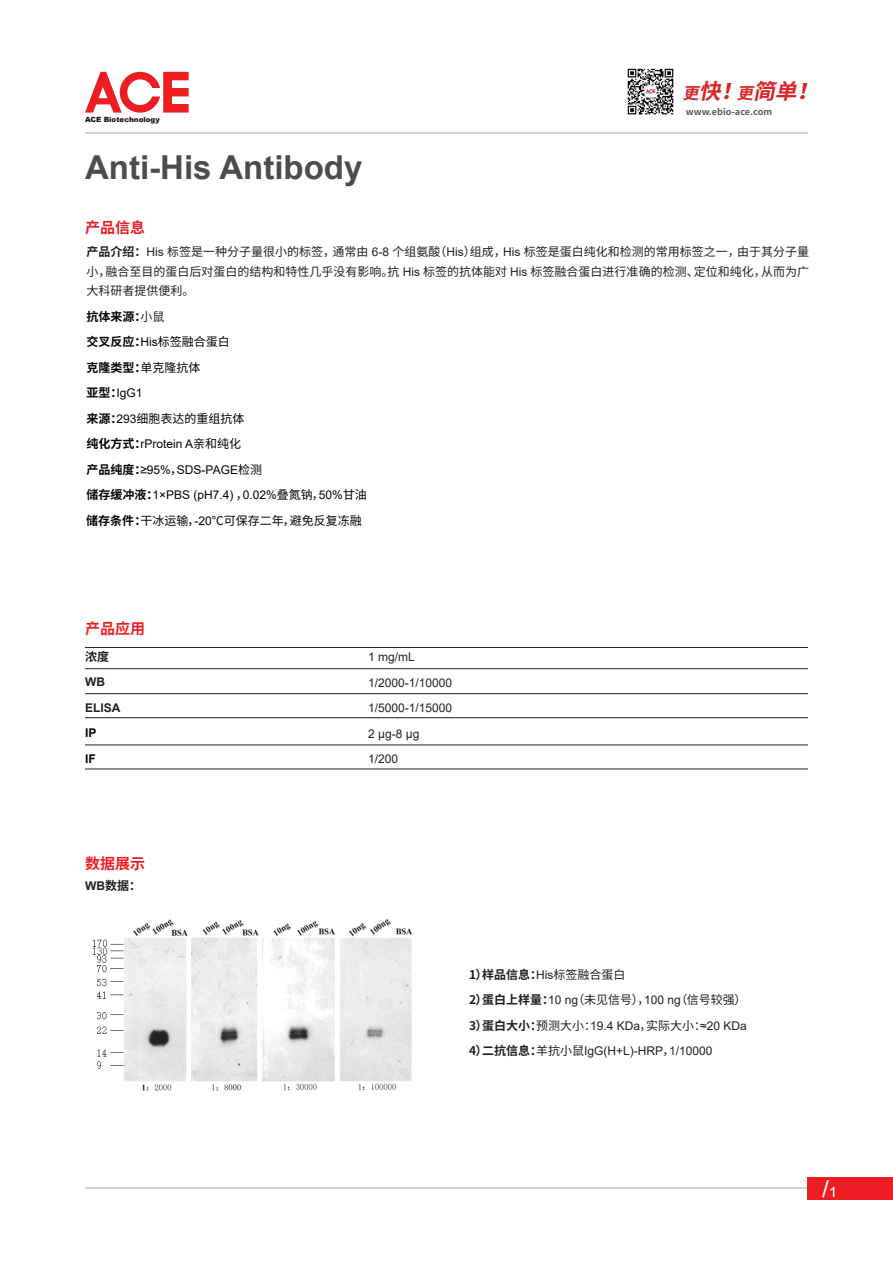
<style>
.page{position:relative;width:893px;height:1263px;background:#fff}
.page>*{position:absolute;margin:0;border:0;box-sizing:border-box;transform-origin:0 0}
.t1{font:700 33px "Arial";color:#4b4c4d}
.t2{font:23.25px "Arial";color:#fff;scale:1.08 1}
.t3{font:italic 700 21.45px "Source Han Sans CN";color:#d92628}
.t4{font:700 15px "Source Han Sans CN";color:#ee1d23}
.t5{font:12px/19.5px "Source Han Sans CN";color:#231f20;text-align:justify}
.t6{font:12px/25.5px "Arial";color:#231f20}
.t7{font:12px/25.5px "Arial";color:#040503}
.t8{font:12px "Source Han Sans CN";color:#040503}
.t9{font:700 12px/25.5px "Source Han Sans CN";color:#040503}
.t10{font:700 12px "Source Han Sans CN";color:#231f20}
.t11{font:700 12px/25.5px "Arial";color:#231f20}
.t12{font:700 12px/25.5px "Arial";color:#040503}
.t13{font:700 8.85px "Source Han Sans CN";color:#57585a;scale:1.04 1}
.t14{font:900 7.2px "Arial";color:#211814}
.s1{font-size:16.05px}
.s2{font-weight:700}
.s3{font-family:"Arial"}
.s4{font-weight:400;color:#231f20}
.s5{font-family:"Arial";font-weight:400}
.s6{font-weight:400}
.s7{font-family:"Source Han Sans CN";font-weight:700}
.s8{font-family:"Source Han Sans CN"}
.s9{font-size:14.25px}
</style>
<div class="page">
<svg style="left:85px;top:72px;width:104px;height:41px"></svg>
<hr style="left:85px;top:647px;width:723px;height:1px;background:#231f20">
<hr style="left:85px;top:668px;width:723px;height:1px;background:#231f20">
<hr style="left:85px;top:693px;width:723px;height:1px;background:#231f20">
<hr style="left:85px;top:717px;width:723px;height:1px;background:#231f20">
<hr style="left:85px;top:744px;width:723px;height:1px;background:#231f20">
<hr style="left:85px;top:768px;width:723px;height:1px;background:#231f20">
<hr style="left:85px;top:133px;width:723px;height:1px;background:#d1d2d4">
<hr style="left:85px;top:1187px;width:723px;height:2px;background:#d1d2d4">
<div style="left:808px;top:1177px;width:85px;height:22px;background:#ee1d23"></div>
<img style="left:92px;top:918px;width:320px;height:173px">
<img style="left:627px;top:68px;width:47px;height:47px">
<p class="t14" style="left:85px;top:114px;width:76px">ACE Biotechnology</p>
<h1 class="t1" style="left:85px;top:145px;width:279px">Anti-His Antibody</h1>
<h3 class="t3" style="left:683px;top:79px;width:150px"><span class="s1">更</span>快！<span class="s1">更</span>简单！</h3>
<p class="t13" style="left:686px;top:106px;width:85px">www.ebio-ace.com</p>
<p class="t4" style="left:85px;top:219px;width:62px">产品信息</p>
<p class="t5" style="left:86px;top:242px;width:724px"><span class="s2">产品介绍：</span><span class="s3">His</span> 标签是一种分子量很小的标签，通常由 <span class="s3">6-8</span> 个组氨酸（<span class="s3">His</span>）组成，<span class="s3">His</span> 标签是蛋白纯化和检测的常用标签之一，由于其分子量小，融合至目的蛋白后对蛋白的结构和特性几乎没有影响。抗 <span class="s3">His</span> 标签的抗体能对 <span class="s3">His</span> 标签融合蛋白进行准确的检测、定位和纯化，从而为广大科研者提供便利。</p>
<p class="t9" style="left:86px;top:304px;width:145px">抗体来源：<span class="s4">小鼠<br></span>交叉反应：<span class="s5">His</span><span class="s6">标签融合蛋白</span>克隆类型：<span class="s6">单克隆抗体</span></p>
<p class="t7" style="left:86px;top:380px;width:58px"><span class="s7">亚型：</span>IgG1</p>
<p class="t8" style="left:86px;top:412px;width:160px"><span class="s2">来源：</span><span class="s3">293</span>细胞表达的重组抗体</p>
<p class="t7" style="left:86px;top:431px;width:282px"><span class="s7">纯化方式：</span>rProtein A<span class="s8">亲和纯化<br></span><span class="s7">产品纯度：</span>≥95%<span class="s8">，</span>SDS-PAGE<span class="s8">检测<br></span><span class="s7">储存缓冲液：</span>1×PBS (pH7.4) <span class="s8">，</span>0.02%<span class="s8">叠氮钠，</span>50%<span class="s8">甘油</span></p>
<p class="t8" style="left:86px;top:514px;width:277px"><span class="s2">储存条件：</span>干冰运输，<span class="s3">-20</span>℃可保存二年，避免反复冻融</p>
<p class="t4" style="left:85px;top:620px;width:62px">产品应用</p>
<p class="t10" style="left:85px;top:649px;width:25px">浓度</p>
<p class="t11" style="left:85px;top:669px;width:37px">WB<br>ELISA</p>
<p class="t12" style="left:85px;top:720px;width:13px">IP<br>IF</p>
<p class="t4" style="left:85px;top:855px;width:62px">数据展示</p>
<p class="t10" style="left:85px;top:879px;width:57px"><span class="s3">WB</span>数据：</p>
<p class="t6" style="left:368px;top:644px;width:86px">1 mg/mL<br>1/2000-1/10000<br>1/5000-1/15000<br>2 μg-8 μg<br>1/200</p>
<p class="t5" style="left:469px;top:962px;width:279px;line-height:25.5px"><span class="s2">1）样品信息：</span><span class="s3">His</span>标签融合蛋白<br><span class="s2">2）蛋白上样量：</span><span class="s3">10 ng</span>（未见信号），<span class="s3">100 ng</span>（信号较强）</p>
<p class="t6" style="left:469px;top:1013px;width:279px"><span class="s7">3）蛋白大小：</span><span class="s8">预测大小：</span>19.4 KDa<span class="s8">，实际大小：</span>≈20 KDa<br><span class="s7">4）二抗信息：</span><span class="s8">羊抗小鼠</span>IgG(H+L)-HRP<span class="s8">，</span>1/10000</p>
<h2 class="t2" style="left:822px;top:1173px;width:15px">/<span class="s9">1</span></h2>
</div>
